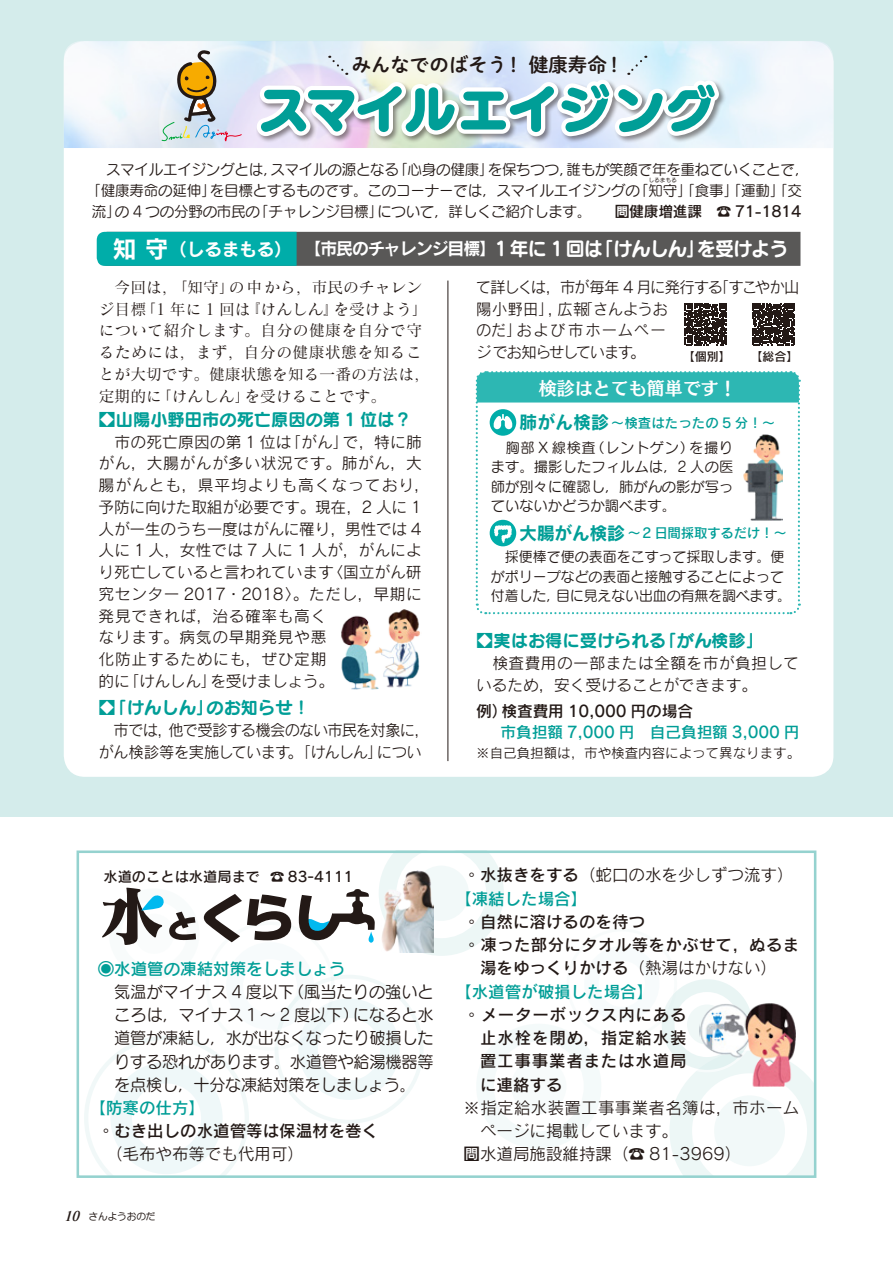
<style>
.page{position:relative;width:893px;height:1263px;background:#fff}
.page>*{position:absolute;margin:0;border:0;box-sizing:border-box;transform-origin:0 0}
.t1{font:800 52.5px "UD Marugo Small Pr 6 N";letter-spacing:-.04em;color:#009e97}
.t2{font:19.5px "Seurat Pro N B";letter-spacing:-.04em;color:#fff}
.t3{font:19.5px "FOT DNP Shuei M Go Std B";color:#231916}
.t4{font:18px "Mode Min A Std B";color:#fff}
.t5{font:18px "Rodin Pro B";letter-spacing:-.03em;color:#fff}
.t6{font:17.25px "Seurat Pro N B";color:#009e97}
._２行目以降字下げ{font:16.5px/23.2px "Seurat Pro N M";letter-spacing:-.015em;color:#231916;text-align:justify}
._２行目以降字下げ-2{font:16.5px/23.2px "Rodin Pro DB";letter-spacing:.02em;color:#231916;text-align:center}
._２行目以降字下げ-3{font:16.5px "Rodin Pro M";color:#231916}
._２行目以降字下げ-4{font:16.5px/23.2px "Rodin Pro M";letter-spacing:.02em;color:#231916}
._２行目以降字下げ-5{font:16.5px "Rodin Pro DB";color:#231916}
._２行目以降字下げ-6{font:16.5px "Rodin Pro DB";color:#009e97}
.t7{font:16.5px "Seurat Pro N DB";color:#009e97}
.t8{font:15.75px/21.8px "Rodin Pro M";letter-spacing:-.005em;color:#231916}
.t9{font:15.75px/21.8px "Matisse Pro N M";color:#231916}
.t10{font:15.75px/21.8px "Rodin Pro M";letter-spacing:-.045em;color:#231916}
.t11{font:15.75px/21.8px "Rodin Pro M";letter-spacing:-.055em;color:#231916}
.t12{font:15.75px/21.8px "Rodin Pro M";letter-spacing:.025em;color:#231916}
.t13{font:15.75px "Rodin Pro DB";letter-spacing:-.01em;color:#009e97}
.t14{font:15.75px "Rodin Pro DB";letter-spacing:-.01em;color:#231916}
.t15{font:14.7px/21px "Seurat Pro M";letter-spacing:-.02em;color:#231916;text-align:center}
.t16{font:14.25px/19.5px "Seurat Pro M";color:#231916;text-align:justify}
.t17{font:14.25px "Rodin Pro DB";color:#231916}
.t18{font:13.5px "Rodin Pro M";color:#231916}
.t19{font:13.5px "Rodin Pro DB";letter-spacing:-.02em;color:#009e97}
.t20{font:13.5px "Rodin Pro DB";color:#009e97}
.t21{font:12px "Rodin Pro DB";color:#231916}
.t22{font:9.75px "Anito Std M";letter-spacing:-.02em;color:#231916}
.t23{font:5.25px "Seurat Pro M";letter-spacing:.09em;color:#231916}
.s1{font-size:51px}
.s2{font-size:15px}
.s3{font-family:"Rodin Pro N DB";font-size:15px}
.s4{font-size:24px}
.s5{font-family:"Rodin Pro B";font-size:17.25px}
.s6{font-family:"Rodin Pro DB"}
.s7{font-family:"Rodin Pro B";font-size:18px}
.s8{font-family:"Matisse Eleganto Pro B";font-style:italic;font-size:13.5px}
.s9{font-family:"Rodin Pro M"}
</style>
<div class="page">
<svg style="left:84px;top:1036px;width:165px;height:138px"></svg>
<svg style="left:121px;top:1073px;width:91px;height:90px"></svg>
<div style="left:110px;top:1062px;width:113px;height:112px;border:22px solid #cee9ef;border-radius:50%"></div>
<svg style="left:670px;top:1065px;width:142px;height:109px"></svg>
<div style="left:474px;top:1022px;width:129px;height:128px;background:#f4fafa;border-radius:50%"></div>
<div style="left:473px;top:1020px;width:132px;height:132px;border:3px solid #fff;border-radius:50%"></div>
<div style="left:494px;top:1041px;width:90px;height:90px;border:17px solid #fff;border-radius:50%"></div>
<div style="left:108px;top:887px;width:93px;height:93px;background:#f8fbfb;border-radius:50%"></div>
<div style="left:122px;top:901px;width:65px;height:65px;border:12px solid #fff;border-radius:50%"></div>
<svg style="left:660px;top:978px;width:94px;height:93px;background:#ebf6f5"></svg>
<svg style="left:681px;top:998px;width:52px;height:53px"></svg>
<div style="left:674px;top:992px;width:66px;height:65px;border:12px solid #fff;border-radius:50%"></div>
<div style="left:275px;top:975px;width:149px;height:149px;border:4px solid #d3ebea;border-radius:50%"></div>
<svg style="left:308px;top:1008px;width:82px;height:82px"></svg>
<div style="left:298px;top:998px;width:102px;height:102px;border:19px solid #cee9ef;border-radius:50%"></div>
<div style="left:568px;top:930px;width:108px;height:107px;background:#fff;border-radius:50%"></div>
<div style="left:567px;top:928px;width:110px;height:111px;border:3px solid #d3ebea;border-radius:50%"></div>
<div style="left:584px;top:946px;width:75px;height:75px;border:14px solid #cee9ef;border-radius:50%"></div>
<div style="left:207px;top:923px;width:126px;height:126px;background:#fff;border-radius:50%"></div>
<div style="left:206px;top:921px;width:129px;height:129px;border:3px solid #d3ebea;border-radius:50%"></div>
<div style="left:226px;top:942px;width:88px;height:88px;border:17px solid #cee9ef;border-radius:50%"></div>
<div style="left:77px;top:850px;width:739px;height:328px;border:3px solid #95d2cf"></div>
<div style="left:0;top:0;width:893px;height:816px;background:#d4eceb"></div>
<div style="left:64px;top:41px;width:769px;height:736px;background:#fff;border-radius:21px"></div>
<img style="left:64px;top:41px;width:769px;height:107px">
<svg style="left:161px;top:50px;width:81px;height:92px;background:#cdcbc1"></svg>
<img style="left:699px;top:1002px;width:96px;height:84px">
<img style="left:341px;top:609px;width:79px;height:81px">
<svg style="left:752px;top:303px;width:42px;height:42px;background:#433b38"></svg>
<svg style="left:685px;top:303px;width:42px;height:42px"></svg>
<svg style="left:204px;top:894px;width:87px;height:48px"></svg>
<svg style="left:102px;top:888px;width:94px;height:57px"></svg>
<svg style="left:299px;top:850px;width:208px;height:109px"></svg>
<img style="left:382px;top:870px;width:52px;height:82px">
<div style="left:256px;top:78px;width:470px;height:66px;background:#231916;opacity:.5"></div>
<svg style="left:252px;top:56px;width:471px;height:86px"></svg>
<hr style="left:448px;top:281px;width:1px;height:480px;background:#231916">
<svg style="left:97px;top:232px;width:703px;height:34px;background:#40706e"></svg>
<svg style="left:475px;top:371px;width:326px;height:244px"></svg>
<p class="t3" style="left:351px;top:50px;width:274px">みんなでのばそう！ 健康寿命！</p>
<h1 class="t1" style="left:258px;top:80px;width:460px">スマイルエイジン<span class="s1">グ</span></h1>
<p class="t15" style="left:86px;top:158px;width:724px">　スマイルエイジングとは，スマイルの源となる「心身の健康」を保ちつつ，誰もが笑顔で年を重ねていくことで，「健康寿命の延伸」を目標とするものです。このコーナーでは，スマイルエイジングの「知守」「食事」「運動」「交</p>
<p class="t23" style="left:649px;top:177px;width:30px">しるまもる</p>
<p class="t15" style="left:92px;top:201px;width:711px">流」の 4 つの分野の市民の「チャレンジ目標」について，詳しくご紹介します。<span class="s2">　</span> <span class="s3">問健康増進課　☎ 71-1814</span></p>
<p class="t5" style="left:113px;top:237px;width:181px"><span class="s4">知 守</span>（しるまもる）</p>
<p class="t2" style="left:304px;top:235px;width:485px"><span class="s5">【市民のチャレンジ目標】</span>1 年に 1 回は「けんしん」を受けよう</p>
<p class="t9" style="left:99px;top:276px;width:333px">　今回は，「知守」の中から，市民のチャレンジ目標「1 年に 1 回は『けんしん』を受けよう」について紹介します。自分の健康を自分で守るためには，まず，自分の健康状態を知ることが大切です。健康状態を知る一番の方法は，定期的に「けんしん」を受けることです。</p>
<p class="t6" style="left:99px;top:407px;width:315px"><span class="s6">▪</span>山陽小野田市の死亡原因の第 1 位は？</p>
<p class="t8" style="left:99px;top:430px;width:332px">　市の死亡原因の第 1 位は「がん」で，特に肺がん，大腸がんが多い状況です。肺がん，大腸がんとも，県平均よりも高くなっており，予防に向けた取組が必要です。現在，2 人に 1人が一生のうち一度はがんに罹り，男性では 4人に 1 人，女性では 7 人に 1 人が，がんにより死亡していると言われています〈国立がん研究センター 2017・2018〉。ただし，早期に発見できれば，治る確率も高く<br>なります。病気の早期発見や悪<br>化防止するためにも，ぜひ定期<br>的に「けんしん」を受けましょう。</p>
<p class="t6" style="left:99px;top:696px;width:213px"><span class="s6">▪</span>「けんしん」のお知らせ！</p>
<p class="t11" style="left:99px;top:719px;width:332px">　市では，他で受診する機会のない市民を対象に，がん検診等を実施しています。「けんしん」につい</p>
<p class="t10" style="left:476px;top:275px;width:325px">て詳しくは，市が毎年 4 月に発行する「すこやか山陽小野田」，広報「さんようお<br>のだ」および市ホームペー<br>ジでお知らせしています。</p>
<p class="t21" style="left:683px;top:349px;width:49px">【個別】</p>
<p class="t21" style="left:750px;top:349px;width:49px">【総合】</p>
<p class="t4" style="left:539px;top:373px;width:199px">検診はとても簡単です！</p>
<p class="t20" style="left:519px;top:413px;width:258px"><span class="s7">肺がん検診</span>〜検査はたったの 5 分！〜</p>
<p class="t16" style="left:491px;top:437px;width:244px">　胸部 X 線検査（レントゲン）を撮ります。撮影したフィルムは，2 人の医師が別々に確認し，肺がんの影が写っていないかどうか調べます。</p>
<p class="t16" style="left:491px;top:547px;width:302px;text-align:left">　採便棒で便の表面をこすって採取します。便がポリープなどの表面と接触することによって付着した，目に見えない出血の有無を調べます。</p>
<p class="t19" style="left:519px;top:524px;width:269px"><span class="s7">大腸がん検診</span>〜2 日間採取するだけ！〜</p>
<p class="t6" style="left:476px;top:628px;width:288px"><span class="s6">▪</span>実はお得に受けられる「がん検診」</p>
<p class="t12" style="left:476px;top:651px;width:325px">　検査費用の一部または全額を市が負担しているため，安く受けることができます。</p>
<p class="t14" style="left:476px;top:700px;width:218px">例）検査費用 10,000 円の場合</p>
<p class="t13" style="left:476px;top:722px;width:325px">　 市負担額 7,000 円　自己負担額 3,000 円</p>
<p class="t18" style="left:476px;top:744px;width:325px">※自己負担額は，市や検査内容によって異なります。</p>
<p class="t17" style="left:103px;top:867px;width:252px">水道のことは水道局まで ☎ 83-4111</p>
<p class="t7" style="left:98px;top:957px;width:249px">◉水道管の凍結対策をしましょう</p>
<p class="_２行目以降字下げ" style="left:114px;top:979px;width:321px">気温がマイナス 4 度以下（風当たりの強いところは，マイナス１〜 2 度以下）になると水道管が凍結し，水が出なくなったり破損したりする恐れがあります。水道管や給湯機器等を点検し，十分な凍結対策をしましょう。</p>
<p class="_２行目以降字下げ-6" style="left:90px;top:1097px;width:117px">【防寒の仕方】</p>
<p class="_２行目以降字下げ-5" style="left:98px;top:1120px;width:282px">◦むき出しの水道管等は保温材を巻く</p>
<p class="_２行目以降字下げ-3" style="left:98px;top:1143px;width:208px">　（毛布や布等でも代用可）</p>
<p class="t22" style="left:64px;top:1210px;width:93px"><span class="s8">10</span> さんようおのだ</p>
<p class="_２行目以降字下げ-3" style="left:463px;top:864px;width:332px"><span class="s6">◦水抜きをする</span>（蛇口の水を少しずつ流す）</p>
<p class="_２行目以降字下げ-6" style="left:455px;top:887px;width:133px">【凍結した場合】</p>
<p class="_２行目以降字下げ-5" style="left:463px;top:911px;width:183px">◦自然に溶けるのを待つ</p>
<p class="_２行目以降字下げ-2" style="left:463px;top:933px;width:337px">◦凍った部分にタオル等をかぶせて，ぬるま湯をゆっくりかける<span class="s9">（熱湯はかけない）</span></p>
<p class="_２行目以降字下げ-6" style="left:455px;top:980px;width:199px">【水道管が破損した場合】</p>
<p class="_２行目以降字下げ-2" style="left:480px;top:1002px;width:208px;text-align:justify;text-indent:-16px">◦メーターボックス内にある止水栓を閉め，指定給水装置工事事業者または水道局に連絡する</p>
<p class="_２行目以降字下げ-4" style="left:480px;top:1095px;width:321px;text-indent:-16px">※指定給水装置工事事業者名簿は，市ホームページに掲載しています。</p>
<p class="_２行目以降字下げ-3" style="left:463px;top:1143px;width:279px">問水道局施設維持課（☎ 81-3969）</p>
</div>
